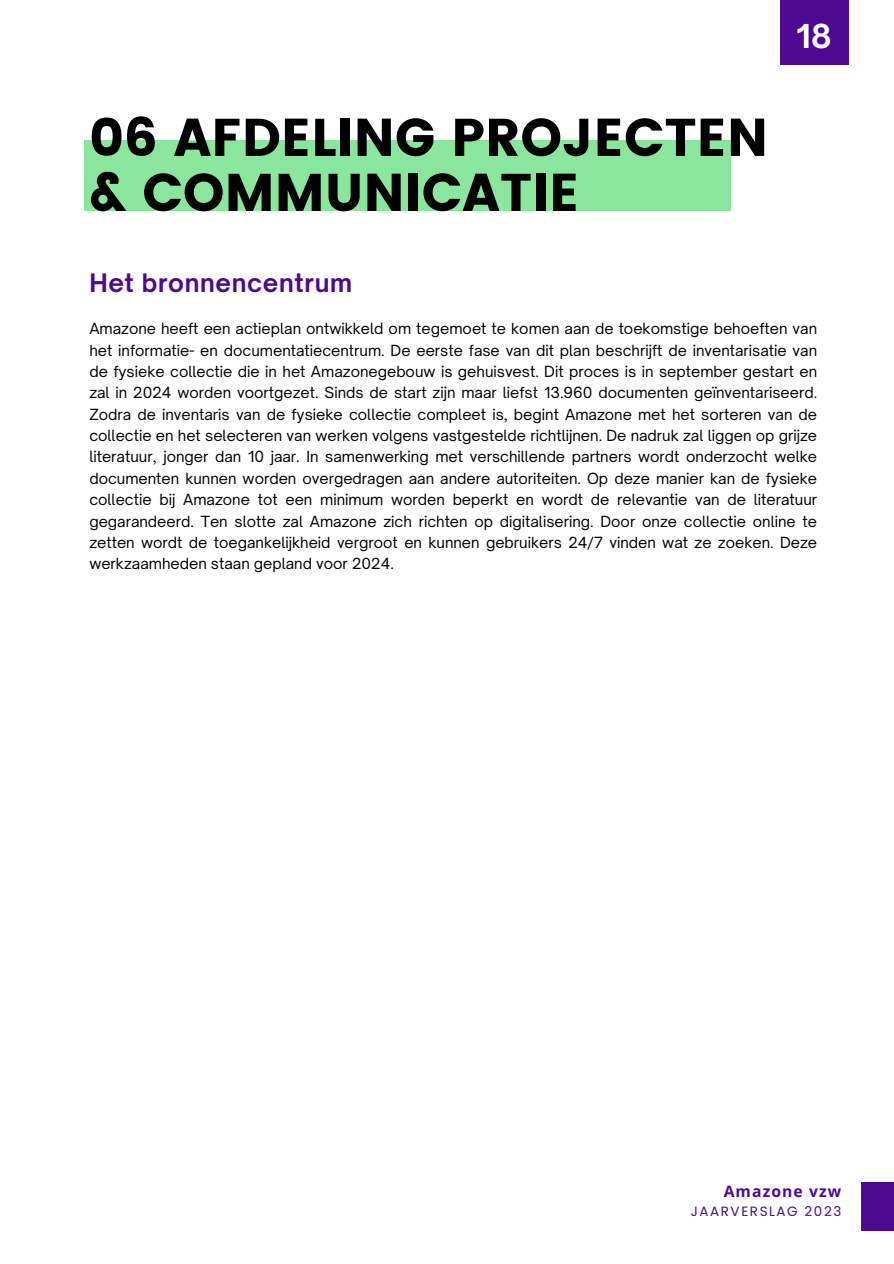
<style>
.page{position:relative;width:894px;height:1264px;background:#fff}
.page>*{position:absolute;margin:0;border:0;box-sizing:border-box;transform-origin:0 0}
.t1{font:52.95px/55.1px "Poppins";color:#000}
.t2{font:700 31.5px "Open Sauce One";color:#fff}
.t3{font:700 24.3px "Open Sauce One";letter-spacing:.025em;color:#4d0992}
.t4{font:700 15.75px "Open Sans";letter-spacing:.07em;color:#4d0992}
.t5{font:14.7px/21.3px "Open Sauce One";color:#000;text-align:justify}
.t6{font:13.5px "Poppins";letter-spacing:.12em;color:#4d0992}
</style>
<div class="page">
<div style="left:84px;top:140px;width:646px;height:71px;background:#8ae69c"></div>
<div style="left:861px;top:1182px;width:32px;height:48px;background:#4d0992"></div>
<div style="left:780px;top:0;width:68px;height:65px;background:#4d0992"></div>
<h1 class="t1" style="left:89px;top:110px;width:680px">06 AFDELING PROJECTEN &amp; COMMUNICATIE</h1>
<p class="t3" style="left:89px;top:268px;width:264px">Het bronnencentrum</p>
<h2 class="t2" style="left:796px;top:17px;width:37px">18</h2>
<p class="t5" style="left:89px;top:318px;width:729px">Amazone heeft een actieplan ontwikkeld om tegemoet te komen aan de toekomstige behoeften van het informatie- en documentatiecentrum. De eerste fase van dit plan beschrijft de inventarisatie van de fysieke collectie die in het Amazonegebouw is gehuisvest. Dit proces is in september gestart en zal in 2024 worden voortgezet. Sinds de start zijn maar liefst 13.960 documenten geïnventariseerd.<br>Zodra de inventaris van de fysieke collectie compleet is, begint Amazone met het sorteren van de collectie en het selecteren van werken volgens vastgestelde richtlijnen. De nadruk zal liggen op grijze literatuur, jonger dan 10 jaar. In samenwerking met verschillende partners wordt onderzocht welke documenten kunnen worden overgedragen aan andere autoriteiten. Op deze manier kan de fysieke collectie bij Amazone tot een minimum worden beperkt en wordt de relevantie van de literatuur gegarandeerd. Ten slotte zal Amazone zich richten op digitalisering. Door onze collectie online te zetten wordt de toegankelijkheid vergroot en kunnen gebruikers 24/7 vinden wat ze zoeken. Deze werkzaamheden staan gepland voor 2024.</p>
<p class="t4" style="left:723px;top:1179px;width:119px">Amazone vzw</p>
<p class="t6" style="left:690px;top:1201px;width:152px">JAARVERSLAG 2023</p>
</div>
